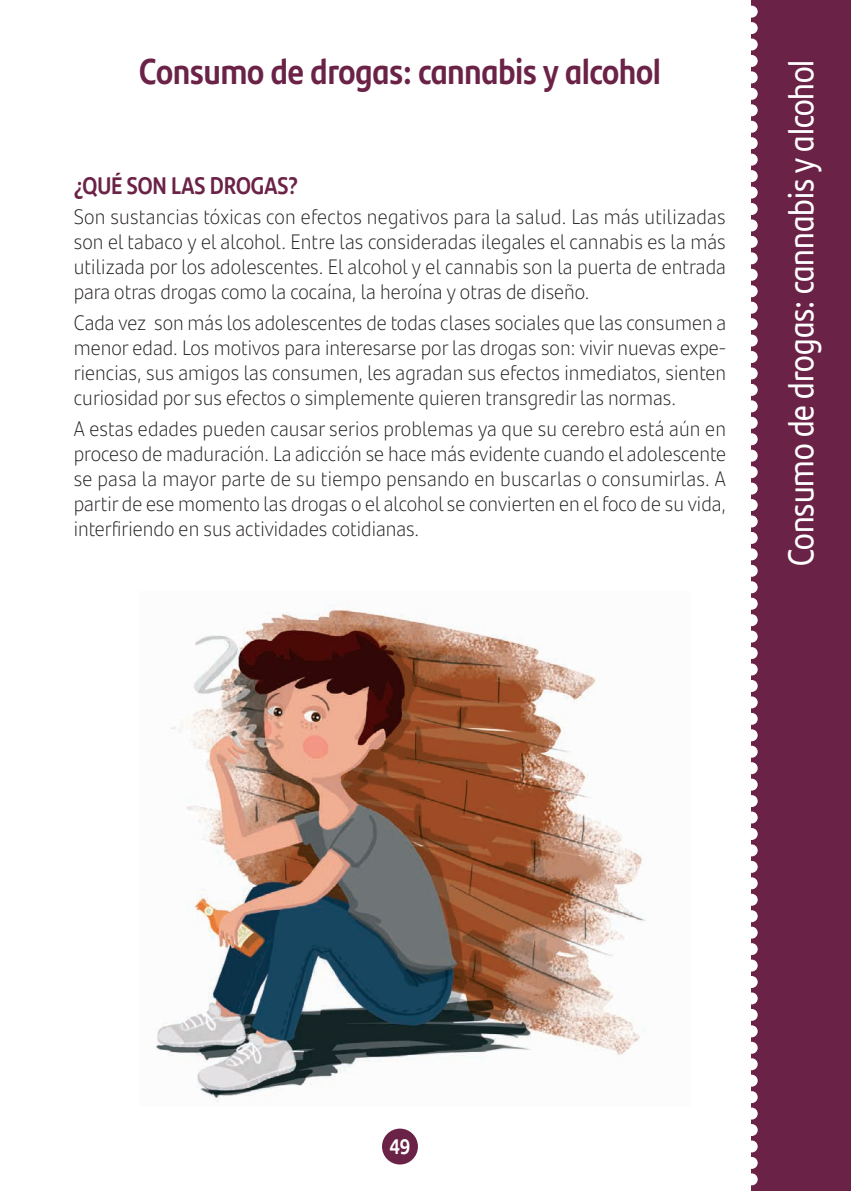
<style>
.page{position:relative;width:851px;height:1191px;background:#fff}
.page>*{position:absolute;margin:0;border:0;box-sizing:border-box;transform-origin:0 0}
.t1{font:36px "Santander Headline";color:#fff;scale:.9 1}
.t2{font:700 36px "Santander Headline";color:#6b2247;scale:.9 1}
.t3{font:700 24px "Santander Headline";color:#6b2247;scale:.9 1}
.t4{font:300 21px/25px "Santander Text";color:#231f20;text-align:justify;scale:.95 1}
.t5{font:700 21px "Santander Headline";color:#fff;scale:.9 1}
</style>
<div class="page">
<div style="left:751px;top:0;width:99px;height:1191px;background:#6b2247"></div>
<div style="left:745px;top:6px;width:12px;height:12px;background:#fff;border-radius:50%"></div>
<div style="left:745px;top:22px;width:12px;height:12px;background:#fff;border-radius:50%"></div>
<div style="left:745px;top:39px;width:12px;height:11px;background:#fff;border-radius:50%"></div>
<div style="left:745px;top:55px;width:12px;height:12px;background:#fff;border-radius:50%"></div>
<div style="left:745px;top:71px;width:12px;height:12px;background:#fff;border-radius:50%"></div>
<div style="left:745px;top:88px;width:12px;height:12px;background:#fff;border-radius:50%"></div>
<div style="left:745px;top:104px;width:12px;height:12px;background:#fff;border-radius:50%"></div>
<div style="left:745px;top:121px;width:12px;height:12px;background:#fff;border-radius:50%"></div>
<div style="left:745px;top:137px;width:12px;height:12px;background:#fff;border-radius:50%"></div>
<div style="left:745px;top:154px;width:12px;height:12px;background:#fff;border-radius:50%"></div>
<div style="left:745px;top:170px;width:12px;height:12px;background:#fff;border-radius:50%"></div>
<div style="left:745px;top:186px;width:12px;height:12px;background:#fff;border-radius:50%"></div>
<div style="left:745px;top:203px;width:12px;height:12px;background:#fff;border-radius:50%"></div>
<div style="left:745px;top:219px;width:12px;height:12px;background:#fff;border-radius:50%"></div>
<div style="left:745px;top:236px;width:12px;height:12px;background:#fff;border-radius:50%"></div>
<div style="left:745px;top:252px;width:12px;height:12px;background:#fff;border-radius:50%"></div>
<div style="left:745px;top:269px;width:12px;height:12px;background:#fff;border-radius:50%"></div>
<div style="left:745px;top:285px;width:12px;height:12px;background:#fff;border-radius:50%"></div>
<div style="left:745px;top:302px;width:12px;height:12px;background:#fff;border-radius:50%"></div>
<div style="left:745px;top:318px;width:12px;height:12px;background:#fff;border-radius:50%"></div>
<div style="left:745px;top:334px;width:12px;height:12px;background:#fff;border-radius:50%"></div>
<div style="left:745px;top:351px;width:12px;height:12px;background:#fff;border-radius:50%"></div>
<div style="left:745px;top:367px;width:12px;height:12px;background:#fff;border-radius:50%"></div>
<div style="left:745px;top:384px;width:12px;height:12px;background:#fff;border-radius:50%"></div>
<div style="left:745px;top:400px;width:12px;height:12px;background:#fff;border-radius:50%"></div>
<div style="left:745px;top:417px;width:12px;height:12px;background:#fff;border-radius:50%"></div>
<div style="left:745px;top:433px;width:12px;height:12px;background:#fff;border-radius:50%"></div>
<div style="left:745px;top:450px;width:12px;height:12px;background:#fff;border-radius:50%"></div>
<div style="left:745px;top:466px;width:12px;height:12px;background:#fff;border-radius:50%"></div>
<div style="left:745px;top:482px;width:12px;height:12px;background:#fff;border-radius:50%"></div>
<div style="left:745px;top:499px;width:12px;height:12px;background:#fff;border-radius:50%"></div>
<div style="left:745px;top:515px;width:12px;height:12px;background:#fff;border-radius:50%"></div>
<div style="left:745px;top:532px;width:12px;height:12px;background:#fff;border-radius:50%"></div>
<div style="left:745px;top:548px;width:12px;height:12px;background:#fff;border-radius:50%"></div>
<div style="left:745px;top:565px;width:12px;height:12px;background:#fff;border-radius:50%"></div>
<div style="left:745px;top:581px;width:12px;height:12px;background:#fff;border-radius:50%"></div>
<div style="left:745px;top:598px;width:12px;height:11px;background:#fff;border-radius:50%"></div>
<div style="left:745px;top:614px;width:12px;height:12px;background:#fff;border-radius:50%"></div>
<div style="left:745px;top:630px;width:12px;height:12px;background:#fff;border-radius:50%"></div>
<div style="left:745px;top:647px;width:12px;height:12px;background:#fff;border-radius:50%"></div>
<div style="left:745px;top:663px;width:12px;height:12px;background:#fff;border-radius:50%"></div>
<div style="left:745px;top:680px;width:12px;height:12px;background:#fff;border-radius:50%"></div>
<div style="left:745px;top:696px;width:12px;height:12px;background:#fff;border-radius:50%"></div>
<div style="left:745px;top:713px;width:12px;height:12px;background:#fff;border-radius:50%"></div>
<div style="left:745px;top:729px;width:12px;height:12px;background:#fff;border-radius:50%"></div>
<div style="left:745px;top:745px;width:12px;height:12px;background:#fff;border-radius:50%"></div>
<div style="left:745px;top:762px;width:12px;height:12px;background:#fff;border-radius:50%"></div>
<div style="left:745px;top:778px;width:12px;height:12px;background:#fff;border-radius:50%"></div>
<div style="left:745px;top:795px;width:12px;height:12px;background:#fff;border-radius:50%"></div>
<div style="left:745px;top:811px;width:12px;height:12px;background:#fff;border-radius:50%"></div>
<div style="left:745px;top:828px;width:12px;height:12px;background:#fff;border-radius:50%"></div>
<div style="left:745px;top:844px;width:12px;height:12px;background:#fff;border-radius:50%"></div>
<div style="left:745px;top:861px;width:12px;height:12px;background:#fff;border-radius:50%"></div>
<div style="left:745px;top:877px;width:12px;height:12px;background:#fff;border-radius:50%"></div>
<div style="left:745px;top:893px;width:12px;height:12px;background:#fff;border-radius:50%"></div>
<div style="left:745px;top:910px;width:12px;height:12px;background:#fff;border-radius:50%"></div>
<div style="left:745px;top:926px;width:12px;height:12px;background:#fff;border-radius:50%"></div>
<div style="left:745px;top:943px;width:12px;height:12px;background:#fff;border-radius:50%"></div>
<div style="left:745px;top:959px;width:12px;height:12px;background:#fff;border-radius:50%"></div>
<div style="left:745px;top:976px;width:12px;height:12px;background:#fff;border-radius:50%"></div>
<div style="left:745px;top:992px;width:12px;height:12px;background:#fff;border-radius:50%"></div>
<div style="left:745px;top:1009px;width:12px;height:12px;background:#fff;border-radius:50%"></div>
<div style="left:745px;top:1025px;width:12px;height:12px;background:#fff;border-radius:50%"></div>
<div style="left:745px;top:1041px;width:12px;height:12px;background:#fff;border-radius:50%"></div>
<div style="left:745px;top:1058px;width:12px;height:12px;background:#fff;border-radius:50%"></div>
<div style="left:745px;top:1074px;width:12px;height:12px;background:#fff;border-radius:50%"></div>
<div style="left:745px;top:1091px;width:12px;height:12px;background:#fff;border-radius:50%"></div>
<div style="left:745px;top:1107px;width:12px;height:12px;background:#fff;border-radius:50%"></div>
<div style="left:745px;top:1124px;width:12px;height:12px;background:#fff;border-radius:50%"></div>
<div style="left:745px;top:1140px;width:12px;height:12px;background:#fff;border-radius:50%"></div>
<div style="left:745px;top:1157px;width:12px;height:11px;background:#fff;border-radius:50%"></div>
<div style="left:745px;top:1173px;width:12px;height:12px;background:#fff;border-radius:50%"></div>
<div style="left:382px;top:1128px;width:36px;height:36px;background:#6b2247;border-radius:50%"></div>
<img style="left:155px;top:604px;width:491px;height:498px">
<h1 class="t2" style="left:139px;top:44px;width:580px">Consumo de drogas: cannabis y alcohol</h1>
<p class="t3" style="left:74px;top:167px;width:251px">¿QUÉ SON LAS DROGAS?</p>
<p class="t4" style="left:74px;top:204px;width:688px">Son sustancias tóxicas con efectos negativos para la salud. Las más utilizadas son el tabaco y el alcohol. Entre las consideradas ilegales el cannabis es la más utilizada por los adolescentes. El alcohol y el cannabis son la puerta de entrada para otras drogas como la cocaína, la heroína y otras de diseño.</p>
<p class="t4" style="left:74px;top:309px;width:688px">Cada vez son más los adolescentes de todas clases sociales que las consumen a menor edad. Los motivos para interesarse por las drogas son: vivir nuevas expe&shy;riencias, sus amigos las consumen, les agradan sus efectos inmediatos, sienten curiosidad por sus efectos o simplemente quieren transgredir las normas.</p>
<p class="t4" style="left:74px;top:415px;width:688px">A estas edades pueden causar serios problemas ya que su cerebro está aún en proceso de maduración. La adicción se hace más evidente cuando el adolescente se pasa la mayor parte de su tiempo pensando en buscarlas o consumirlas. A partir de ese momento las drogas o el alcohol se convierten en el foco de su vida, interfiriendo en sus actividades cotidianas.</p>
<h1 class="t1" style="left:773px;top:566px;width:565px;rotate:-90deg">Consumo de drogas: cannabis y alcohol</h1>
<p class="t5" style="left:389px;top:1130px;width:25px">49</p>
</div>
